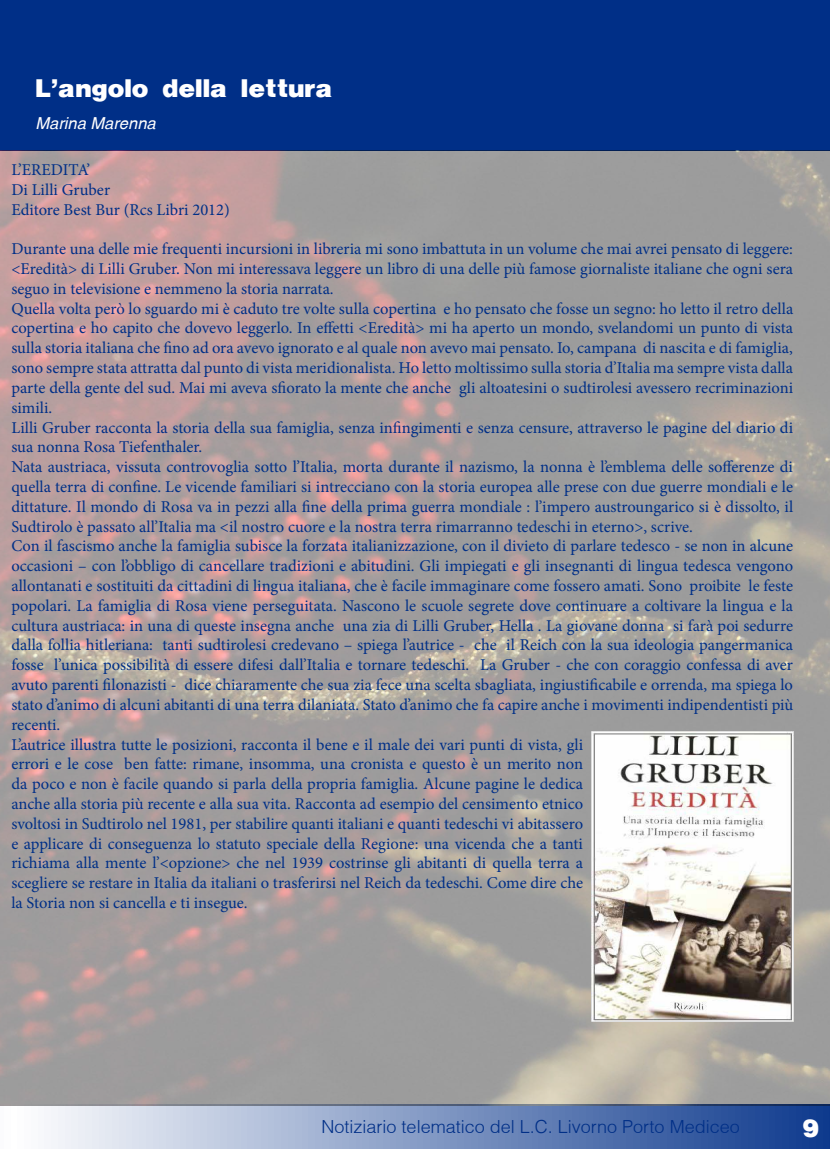
<style>
.page{position:relative;width:830px;height:1149px;background:#fff}
.page>*{position:absolute;margin:0;border:0;box-sizing:border-box;transform-origin:0 0}
.t1{font:27px "Helvetica Black cyr Bold";color:#fff}
.t2{font:300 18px "Helvetica";color:#002f87}
.t3{font:16.5px/19.8px "Minion Pro";color:#002f87}
.t4{font:italic 16.5px "Helvetica cyr";color:#fff}
</style>
<div class="page">
<svg style="left:0;top:1104px;width:829px;height:44px;background:#869bc3"></svg>
<div style="left:0;top:0;width:829px;height:150px;background:#002f87"></div>
<img style="left:0;top:150px;width:829px;height:954px">
<img style="left:591px;top:731px;width:201px;height:289px">
<h1 class="t1" style="left:35px;top:75px;width:298px">L’angolo della lettura</h1>
<p class="t4" style="left:35px;top:114px;width:122px">Marina Marenna</p>
<p class="t3" style="left:11px;top:160px;width:220px">L’EREDITA’<br>Di Lilli Gruber<br>Editore Best Bur (Rcs Libri 2012)</p>
<p class="t3" style="left:11px;top:239px;width:783px">Durante una delle mie frequenti incursioni in libreria mi sono imbattuta in un volume che mai avrei pensato di leggere: &lt;Eredità&gt; di Lilli Gruber. Non mi interessava leggere un libro di una delle più famose giornaliste italiane che ogni sera seguo in televisione e nemmeno la storia narrata.<br>Quella volta però lo sguardo mi è caduto tre volte sulla copertina e ho pensato che fosse un segno: ho letto il retro della copertina e ho capito che dovevo leggerlo. In effetti &lt;Eredità&gt; mi ha aperto un mondo, svelandomi un punto di vista sulla storia italiana che fino ad ora avevo ignorato e al quale non avevo mai pensato. Io, campana di nascita e di famiglia, sono sempre stata attratta dal punto di vista meridionalista. Ho letto moltissimo sulla storia d’Italia ma sempre vista dalla parte della gente del sud. Mai mi aveva sfiorato la mente che anche gli altoatesini o sudtirolesi avessero recriminazioni simili.<br>Lilli Gruber racconta la storia della sua famiglia, senza infingimenti e senza censure, attraverso le pagine del diario di sua nonna Rosa Tiefenthaler.<br>Nata austriaca, vissuta controvoglia sotto l’Italia, morta durante il nazismo, la nonna è l’emblema delle sofferenze di quella terra di confine. Le vicende familiari si intrecciano con la storia europea alle prese con due guerre mondiali e le dittature. Il mondo di Rosa va in pezzi alla fine della prima guerra mondiale : l’impero austroungarico si è dissolto, il Sudtirolo è passato all’Italia ma &lt;il nostro cuore e la nostra terra rimarranno tedeschi in eterno&gt;, scrive.<br>Con il fascismo anche la famiglia subisce la forzata italianizzazione, con il divieto di parlare tedesco - se non in alcune occasioni – con l’obbligo di cancellare tradizioni e abitudini. Gli impiegati e gli insegnanti di lingua tedesca vengono allontanati e sostituiti da cittadini di lingua italiana, che è facile immaginare come fossero amati. Sono proibite le feste popolari. La famiglia di Rosa viene perseguitata. Nascono le scuole segrete dove continuare a coltivare la lingua e la cultura austriaca: in una di queste insegna anche una zia di Lilli Gruber, Hella . La giovane donna si farà poi sedurre dalla follia hitleriana: tanti sudtirolesi credevano – spiega l’autrice - che il Reich con la sua ideologia pangermanica fosse l’unica possibilità di essere difesi dall’Italia e tornare tedeschi. La Gruber - che con coraggio confessa di aver avuto parenti filonazisti - dice chiaramente che sua zia fece una scelta sbagliata, ingiustificabile e orrenda, ma spiega lo stato d’animo di alcuni abitanti di una terra dilaniata. Stato d’animo che fa capire anche i movimenti indipendentisti più recenti.<br>L’autrice illustra tutte le posizioni, racconta il bene e il male dei vari punti di vista, gli<br>errori e le cose ben fatte: rimane, insomma, una cronista e questo è un merito non<br>da poco e non è facile quando si parla della propria famiglia. Alcune pagine le dedica<br>anche alla storia più recente e alla sua vita. Racconta ad esempio del censimento etnico<br>svoltosi in Sudtirolo nel 1981, per stabilire quanti italiani e quanti tedeschi vi abitassero<br>e applicare di conseguenza lo statuto speciale della Regione: una vicenda che a tanti<br>richiama alla mente l’&lt;opzione&gt; che nel 1939 costrinse gli abitanti di quella terra a<br>scegliere se restare in Italia da italiani o trasferirsi nel Reich da tedeschi. Come dire che<br>la Storia non si cancella e ti insegue.</p>
<p class="t2" style="left:321px;top:1114px;width:419px">Notiziario telematico del L.C. Livorno Porto Mediceo</p>
<h1 class="t1" style="left:802px;top:1114px;width:18px">9</h1>
</div>
